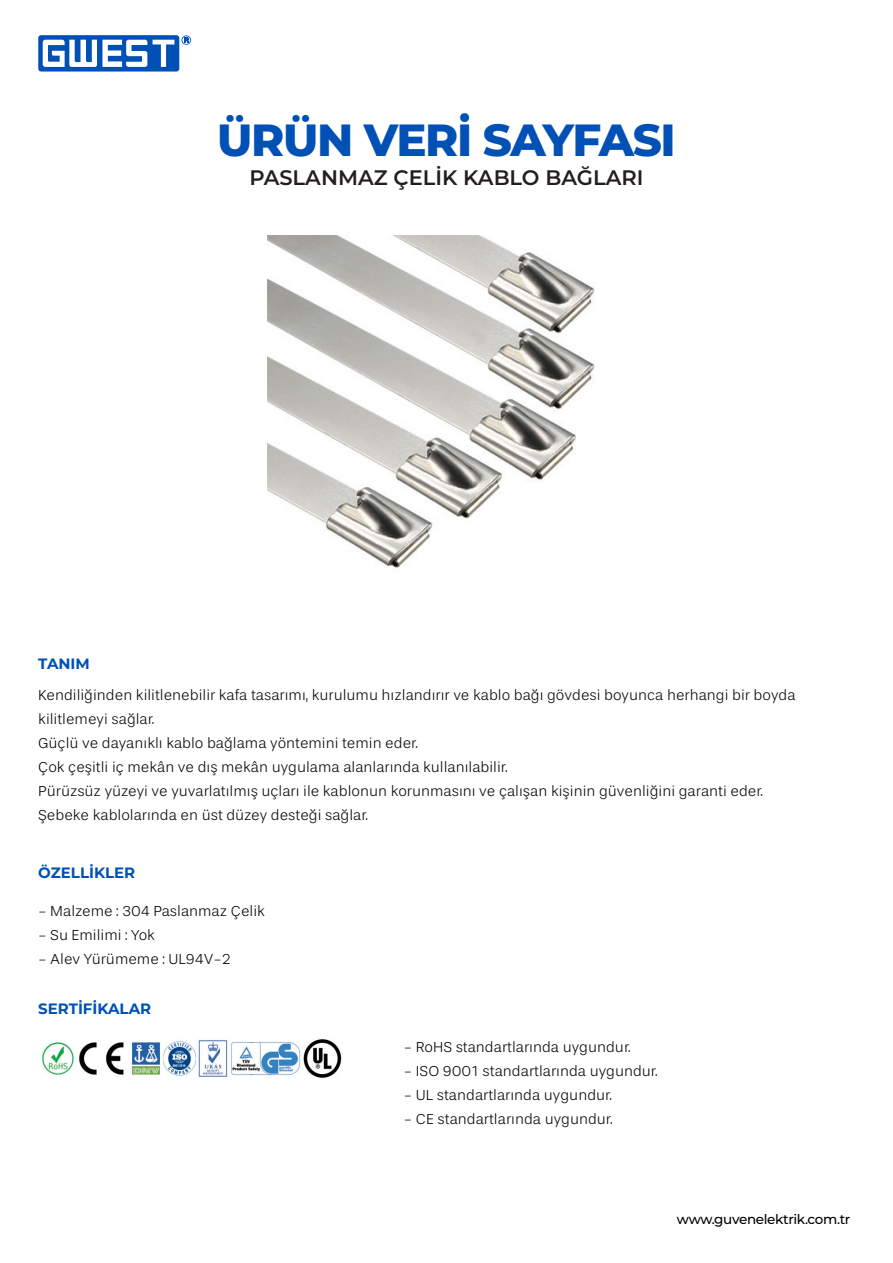
<style>
.page{position:relative;width:893px;height:1263px;background:#fff}
.page>*{position:absolute;margin:0;border:0;box-sizing:border-box;transform-origin:0 0}
.Category_3_Description{font:800 45px "Montserrat";letter-spacing:-.03em;color:#0050b5}
.Category_3_Description-2{font:600 21px "Montserrat";color:#231f20}
.t1{font:300 15px "Stevie Sans";color:#040503}
.t2{font:700 15px "Montserrat";color:#0050b5}
.t3{font:500 13.5px "Montserrat";letter-spacing:-.025em;color:#000}
</style>
<div class="page">
<div style="left:38px;top:35px;width:141px;height:36px;background:#0050b5;border-radius:3px"></div>
<svg style="left:43px;top:40px;width:104px;height:27px"></svg>
<svg style="left:153px;top:40px;width:21px;height:27px"></svg>
<svg style="left:181px;top:35px;width:10px;height:10px"></svg>
<img style="left:268px;top:236px;width:327px;height:332px">
<img style="left:42px;top:1039px;width:300px;height:39px">
<p class="Category_3_Description" style="left:217px;top:107px;width:460px">ÜRÜN VERİ SAYFASI</p>
<p class="Category_3_Description-2" style="left:249px;top:162px;width:396px">PASLANMAZ ÇELİK KABLO BAĞLARI</p>
<p class="t2" style="left:38px;top:653px;width:53px">TANIM</p>
<p class="t1" style="left:38px;top:686px;width:759px">Kendiliğinden kilitlenebilir kafa tasarımı, kurulumu hızlandırır ve kablo bağı gövdesi boyunca herhangi bir boyda</p>
<p class="t1" style="left:38px;top:710px;width:118px">kilitlemeyi sağlar.</p>
<p class="t1" style="left:38px;top:734px;width:381px">Güçlü ve dayanıklı kablo bağlama yöntemini temin eder.</p>
<p class="t1" style="left:38px;top:758px;width:471px">Çok çeşitli iç mekân ve dış mekân uygulama alanlarında kullanılabilir.</p>
<p class="t1" style="left:38px;top:782px;width:726px">Pürüzsüz yüzeyi ve yuvarlatılmış uçları ile kablonun korunmasını ve çalışan kişinin güvenliğini garanti eder.</p>
<p class="t1" style="left:38px;top:806px;width:331px">Şebeke kablolarında en üst düzey desteği sağlar.</p>
<p class="t2" style="left:38px;top:862px;width:98px">ÖZELLİKLER</p>
<p class="t1" style="left:38px;top:902px;width:228px">- Malzeme : 304 Paslanmaz Çelik</p>
<p class="t1" style="left:38px;top:926px;width:118px">- Su Emilimi : Yok</p>
<p class="t1" style="left:38px;top:950px;width:194px">- Alev Yürümeme : UL94V-2</p>
<p class="t2" style="left:38px;top:998px;width:114px">SERTİFİKALAR</p>
<p class="t1" style="left:404px;top:1038px;width:228px">- RoHS standartlarında uygundur.</p>
<p class="t1" style="left:404px;top:1062px;width:255px">- ISO 9001 standartlarında uygundur.</p>
<p class="t1" style="left:404px;top:1086px;width:209px">- UL standartlarında uygundur.</p>
<p class="t1" style="left:404px;top:1110px;width:210px">- CE standartlarında uygundur.</p>
<p class="t3" style="left:677px;top:1209px;width:175px">www.guvenelektrik.com.tr</p>
</div>
